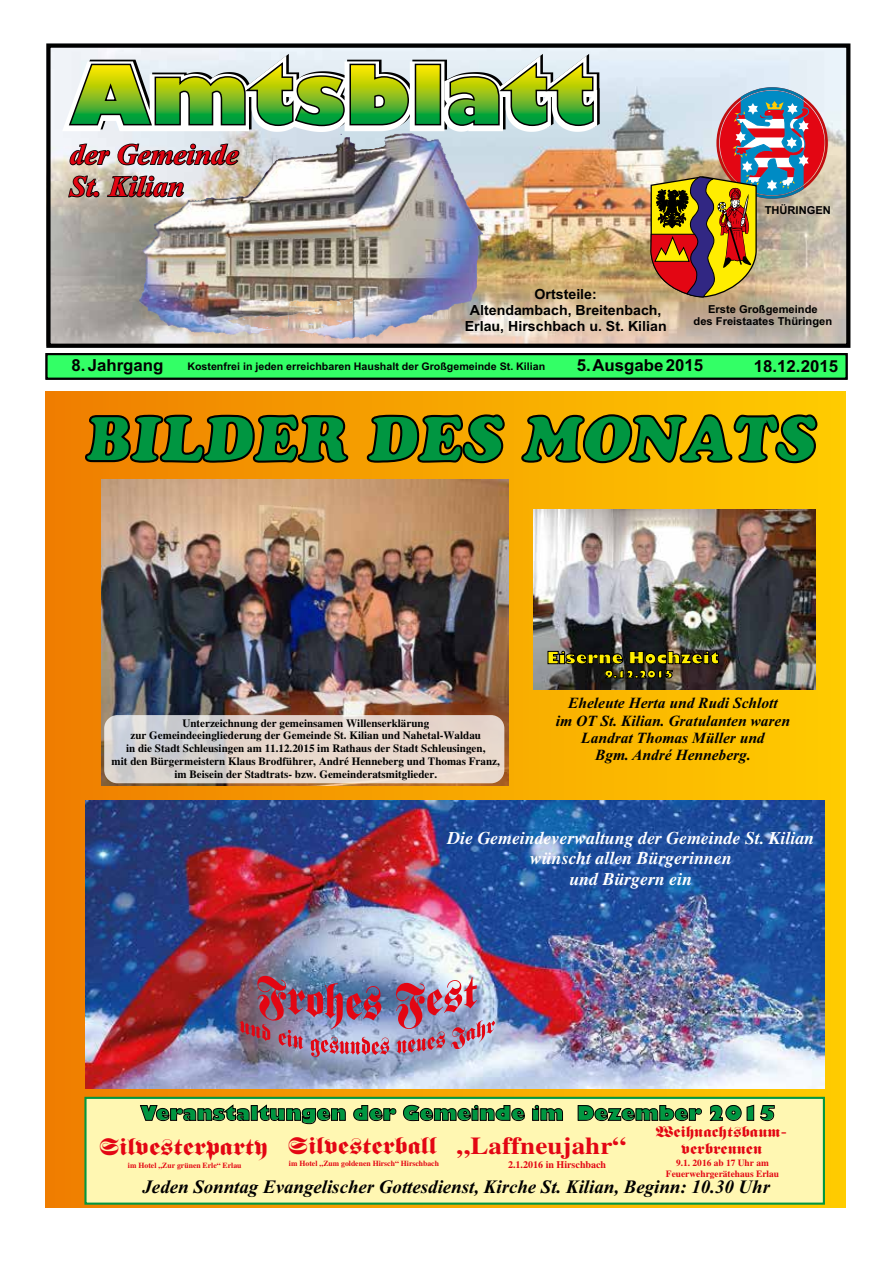
<style>
.page{position:relative;width:893px;height:1263px;background:#fff}
.page>*{position:absolute;margin:0;border:0;box-sizing:border-box;transform-origin:0 0}
.t1{font:64.8px "Cuppercup Normal";color:#009641}
.t2{font:italic 700 28.95px/32px "Times New Roman";color:#e30613}
.t3{font:24.15px "Freshpoint Normal";color:#e30613;scale:1.12 1}
.t4{font:700 24.15px "Times New Roman";color:#e30613;scale:1.12 1}
.t5{font:19.8px "Gilbert Ultra Bold Plain";color:#009641}
.t6{font:italic 700 18.9px "Times New Roman";color:#000}
.t7{font:italic 700 17.85px/20.2px "Times New Roman";color:#fff;text-align:center}
.t8{font:700 16.5px "Arial";color:#000}
.t9{font:16.5px "Gilbert Ultra Bold Plain";color:#ffed00}
.t10{font:italic 700 15.45px/17.1px "Times New Roman";color:#000;text-align:center}
.t11{font:15.45px/17.5px "Freshpoint Normal";color:#e30613;text-align:center;scale:1.12 1}
.t12{font:700 13.95px/15.6px "Arial";color:#000;text-align:center}
.t13{font:700 11.1px/12.8px "Times New Roman";color:#000;text-align:center}
.t14{font:700 10.95px/12.3px "Arial";color:#000;text-align:center}
.t15{font:700 10.5px "Arial";color:#000}
.t16{font:700 10.05px "Times New Roman";color:#e30613}
.t17{font:10.05px "Gilbert Ultra Bold Plain";color:#ffed00}
.t18{font:700 9.45px/10.8px "Times New Roman";color:#e30613;text-align:center}
.t19{font:700 7.8px "Times New Roman";color:#e30613}
</style>
<div class="page">
<img style="left:51px;top:48px;width:794px;height:295px">
<div style="left:47px;top:354px;width:799px;height:25px;background:#3f6"></div>
<div style="left:45px;top:353px;width:803px;height:27px;border:2px solid #000"></div>
<svg style="left:68px;top:144px;width:72px;height:53px;background:#84817b"></svg>
<div style="left:46px;top:43px;width:804px;height:305px;border:4px solid #000"></div>
<img style="left:650px;top:87px;width:178px;height:211px">
<img style="left:140px;top:132px;width:342px;height:206px">
<svg style="left:62px;top:54px;width:538px;height:78px"></svg>
<div style="left:46px;top:391px;width:800px;height:817px;background:linear-gradient(to right,#ec7e05,#fcca02)"></div>
<div style="left:85px;top:1098px;width:739px;height:105px;background:#fff7b2"></div>
<div style="left:84px;top:1097px;width:741px;height:108px;border:2px solid #009641"></div>
<svg style="left:140px;top:1105px;width:109px;height:16px"></svg>
<svg style="left:257px;top:1105px;width:89px;height:19px"></svg>
<svg style="left:353px;top:1105px;width:43px;height:16px"></svg>
<svg style="left:403px;top:1105px;width:121px;height:16px"></svg>
<svg style="left:532px;top:1105px;width:31px;height:16px"></svg>
<svg style="left:578px;top:1105px;width:124px;height:16px"></svg>
<svg style="left:710px;top:1105px;width:31px;height:16px"></svg>
<svg style="left:747px;top:1105px;width:7px;height:16px"></svg>
<svg style="left:760px;top:1105px;width:15px;height:16px"></svg>
<img style="left:86px;top:801px;width:738px;height:287px">
<img style="left:239px;top:976px;width:256px;height:81px">
<img style="left:534px;top:510px;width:282px;height:179px">
<svg style="left:605px;top:670px;width:68px;height:8px"></svg>
<svg style="left:548px;top:651px;width:75px;height:13px"></svg>
<svg style="left:629px;top:650px;width:90px;height:14px"></svg>
<svg style="left:84px;top:413px;width:265px;height:51px;background:#c07100"></svg>
<svg style="left:366px;top:413px;width:140px;height:51px;background:#c28100"></svg>
<svg style="left:520px;top:413px;width:299px;height:51px;background:#ca9600"></svg>
<img style="left:101px;top:480px;width:408px;height:305px">
<div style="left:104px;top:715px;width:400px;height:68px;background:#fff;border-radius:13px;opacity:.77"></div>
<h2 class="t2" style="left:70px;top:138px;width:170px">der Gemeinde<br>St. Kilian</h2>
<p class="t14" style="left:765px;top:204px;width:68px">THÜRINGEN</p>
<p class="t12" style="left:465px;top:287px;width:203px">Ortsteile:<br>Altendambach, Breitenbach,<br>Erlau, Hirschbach u. St. Kilian</p>
<p class="t14" style="left:694px;top:303px;width:140px">Erste Großgemeinde<br>des Freistaates Thüringen</p>
<h3 class="t8" style="left:71px;top:354px;width:94px">8. Jahrgang</h3>
<p class="t15" style="left:187px;top:359px;width:359px">Kostenfrei in jeden erreichbaren Haushalt der Großgemeinde St. Kilian</p>
<h3 class="t8" style="left:577px;top:355px;width:128px">5. Ausgabe 2015</h3>
<h3 class="t8" style="left:754px;top:355px;width:86px">18.12.2015</h3>
<h1 class="t1" style="left:85px;top:400px;width:732px">BILDER DES MONATS</h1>
<h3 class="t9" style="left:547px;top:647px;width:174px">Eiserne Hochzeit</h3>
<p class="t13" style="left:112px;top:716px;width:390px">Unterzeichnung der gemeinsamen Willenserklärung<br>zur Gemeindeeingliederung der Gemeinde St. Kilian und Nahetal-Waldau<br>in die Stadt Schleusingen am 11.12.2015 im Rathaus der Stadt Schleusingen,<br>mit den Bürgermeistern Klaus Brodführer, André Henneberg und Thomas Franz, im Beisein der Stadtrats- bzw. Gemeinderatsmitglieder.</p>
<p class="t17" style="left:605px;top:668px;width:70px">9.12.2015</p>
<h3 class="t10" style="left:556px;top:694px;width:236px">Eheleute Herta und Rudi Schlott<br>im OT St. Kilian. Gratulanten waren<br>Landrat Thomas Müller und<br>Bgm. André Henneberg.</h3>
<h3 class="t7" style="left:448px;top:828px;width:368px">Die Gemeindeverwaltung der Gemeinde St. Kilian wünscht allen Bürgerinnen<br>und Bürgern ein</h3>
<h3 class="t5" style="left:140px;top:1100px;width:637px">Veranstaltungen der Gemeinde im Dezember 2015</h3>
<h3 class="t11" style="left:656px;top:1123px;width:119px">Weihnachtsbaum&shy;verbrennen</h3>
<p class="t18" style="left:666px;top:1157px;width:115px">9.1. 2016 ab 17 Uhr am<br>Feuerwehrgerätehaus Erlau</p>
<h3 class="t4" style="left:457px;top:1130px;width:153px">„Laffneujahr“</h3>
<p class="t16" style="left:508px;top:1158px;width:100px">2.1.2016 in Hirschbach</p>
<h3 class="t3" style="left:288px;top:1132px;width:134px">Silvesterball</h3>
<p class="t19" style="left:289px;top:1159px;width:152px">im Hotel „Zum goldenen Hirsch“ Hirschbach</p>
<h3 class="t3" style="left:99px;top:1133px;width:152px">Silvesterparty</h3>
<p class="t19" style="left:128px;top:1160px;width:115px">im Hotel „Zur grünen Erle“ Erlau</p>
<h3 class="t6" style="left:143px;top:1173px;width:629px">Jeden Sonntag Evangelischer Gottesdienst, Kirche St. Kilian, Beginn: 10.30 Uhr</h3>
</div>
